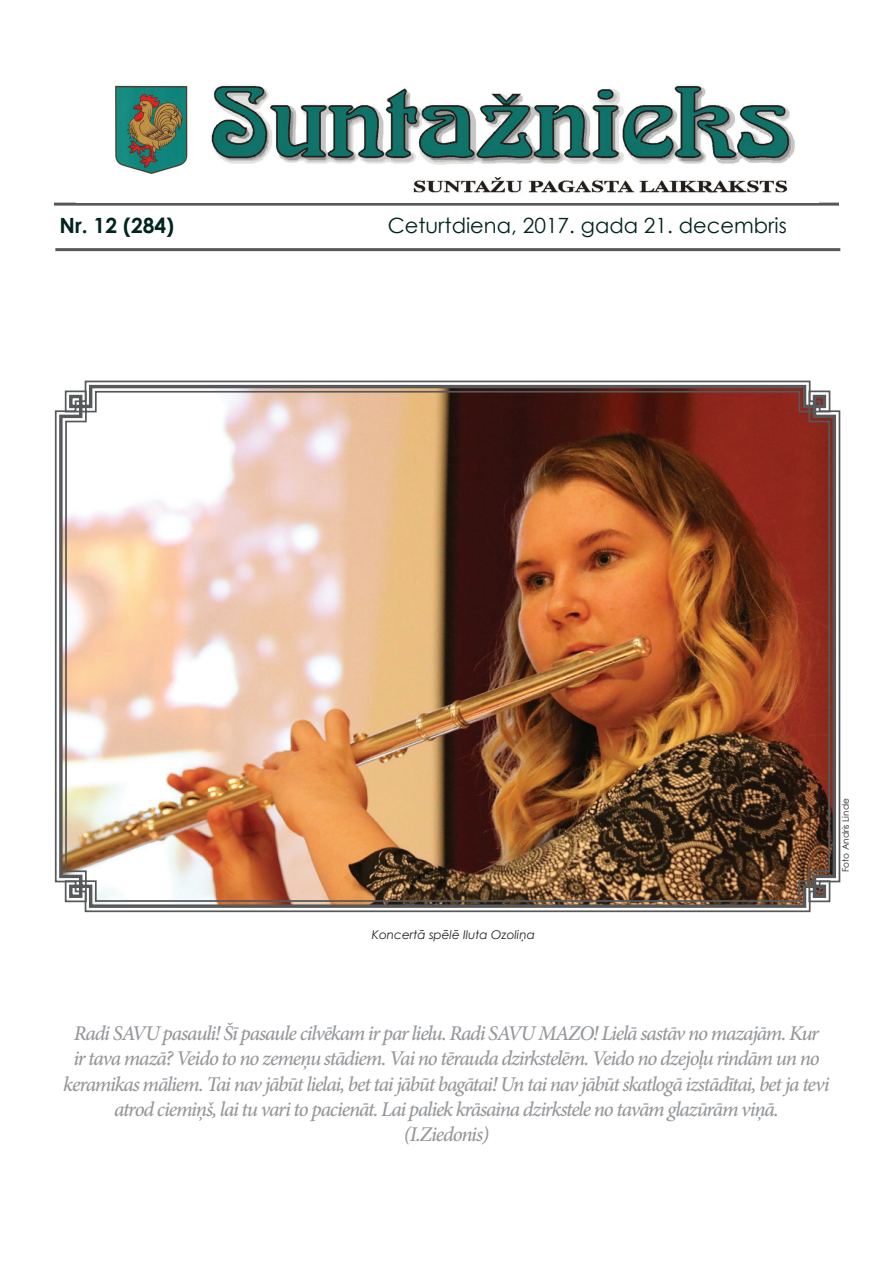
<style>
.page{position:relative;width:893px;height:1263px;background:#fff}
.page>*{position:absolute;margin:0;border:0;box-sizing:border-box;transform-origin:0 0}
.t1{font:italic 500 21px/25.2px "Minion Pro";letter-spacing:-.055em;color:#95979a;text-align:center}
.t2{font:21px "Century Gothic";color:#00241e}
.t3{font:700 21px "Century Gothic";color:#00241e}
.t4{font:italic 12px "Century Gothic";color:#231f20}
.t5{font:9px "Century Gothic";color:#231f20}
</style>
<div class="page">
<hr style="left:54px;top:203px;width:785px;height:3px;background:#57585a">
<svg style="left:54px;top:380px;width:787px;height:533px"></svg>
<svg style="left:57px;top:383px;width:781px;height:526px"></svg>
<img style="left:64px;top:390px;width:767px;height:513px">
<img style="left:114px;top:85px;width:681px;height:108px">
<hr style="left:55px;top:248px;width:785px;height:3px;background:#57585a">
<p class="t3" style="left:60px;top:210px;width:116px">Nr. 12 (284)</p>
<p class="t2" style="left:388px;top:211px;width:401px">Ceturtdiena, 2017. gada 21. decembris</p>
<p class="t4" style="left:372px;top:926px;width:164px">Koncertā spēlē Iluta Ozoliņa</p>
<p class="t5" style="left:839px;top:872px;width:75px;rotate:-90deg">Foto Andris Linde</p>
<p class="t1" style="left:63px;top:1021px;width:768px">Radi SAVU pasauli! Šī pasaule cilvēkam ir par lielu. Radi SAVU MAZO! Lielā sastāv no mazajām. Kur<br>ir tava mazā? Veido to no zemeņu stādiem. Vai no tērauda dzirkstelēm. Veido no dzejoļu rindām un no keramikas māliem. Tai nav jābūt lielai, bet tai jābūt bagātai! Un tai nav jābūt skatlogā izstādītai, bet ja tevi atrod ciemiņš, lai tu vari to pacienāt. Lai paliek krāsaina dzirkstele no tavām glazūrām viņā.<br>(I.Ziedonis)</p>
</div>
